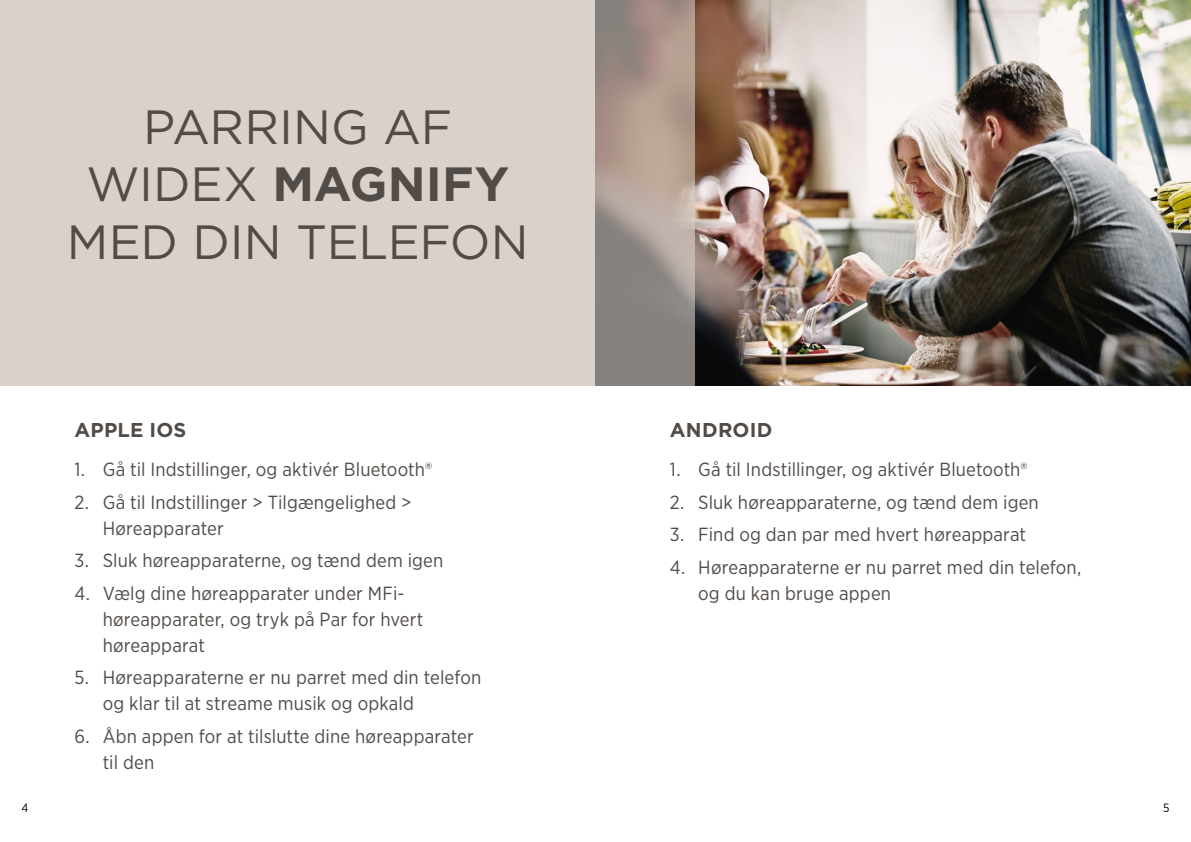
<style>
.page{position:relative;width:1191px;height:842px;background:#fff}
.page>*{position:absolute;margin:0;border:0;box-sizing:border-box;transform-origin:0 0}
.t1{font:48px/57.6px "Gotham";letter-spacing:-.005em;color:#524c48;text-align:center}
.t2{font:700 20px "Gotham";letter-spacing:.01em;color:#524c48}
.t3{font:19px/26px "Gotham Narrow";letter-spacing:.01em;color:#524c48}
.t4{font:12px "Gotham Narrow";color:#000}
.s1{font-weight:700}
</style>
<div class="page">
<div style="left:0;top:0;width:595px;height:386px;background:#dad2ca"></div>
<img style="left:694px;top:0;width:497px;height:386px">
<svg style="left:595px;top:0;width:99px;height:386px;background:#9e9089"></svg>
<h1 class="t1" style="left:67px;top:97px;width:463px">PARRING AF<br>WIDEX <span class="s1">MAGNIFY<br></span>MED DIN TELEFON</h1>
<p class="t2" style="left:74px;top:417px;width:113px">APPLE IOS</p>
<p class="t3" style="left:74px;top:456px;width:359px">1. Gå til Indstillinger, og aktivér Bluetooth®</p>
<p class="t3" style="left:103px;top:488px;width:310px;text-indent:-28px">2. Gå til Indstillinger &gt; Tilgængelighed &gt;<br>Høreapparater</p>
<p class="t3" style="left:74px;top:547px;width:370px">3. Sluk høreapparaterne, og tænd dem igen</p>
<p class="t3" style="left:103px;top:579px;width:322px;text-indent:-28px">4. Vælg dine høreapparater under MFi&shy;høreapparater, og tryk på Par for hvert høreapparat</p>
<p class="t3" style="left:103px;top:664px;width:380px;text-indent:-28px">5. Høreapparaterne er nu parret med din telefon og klar til at streame musik og opkald</p>
<p class="t3" style="left:103px;top:722px;width:372px;text-indent:-28px">6. Åbn appen for at tilslutte dine høreapparater til den</p>
<p class="t2" style="left:670px;top:417px;width:104px">ANDROID</p>
<p class="t3" style="left:670px;top:456px;width:359px">1. Gå til Indstillinger, og aktivér Bluetooth®</p>
<p class="t3" style="left:670px;top:488px;width:370px">2. Sluk høreapparaterne, og tænd dem igen</p>
<p class="t3" style="left:670px;top:521px;width:358px">3. Find og dan par med hvert høreapparat</p>
<p class="t3" style="left:698px;top:553px;width:385px;text-indent:-28px">4. Høreapparaterne er nu parret med din telefon, og du kan bruge appen</p>
<p class="t4" style="left:21px;top:800px;width:8px">4</p>
<p class="t4" style="left:1163px;top:800px;width:8px">5</p>
</div>
